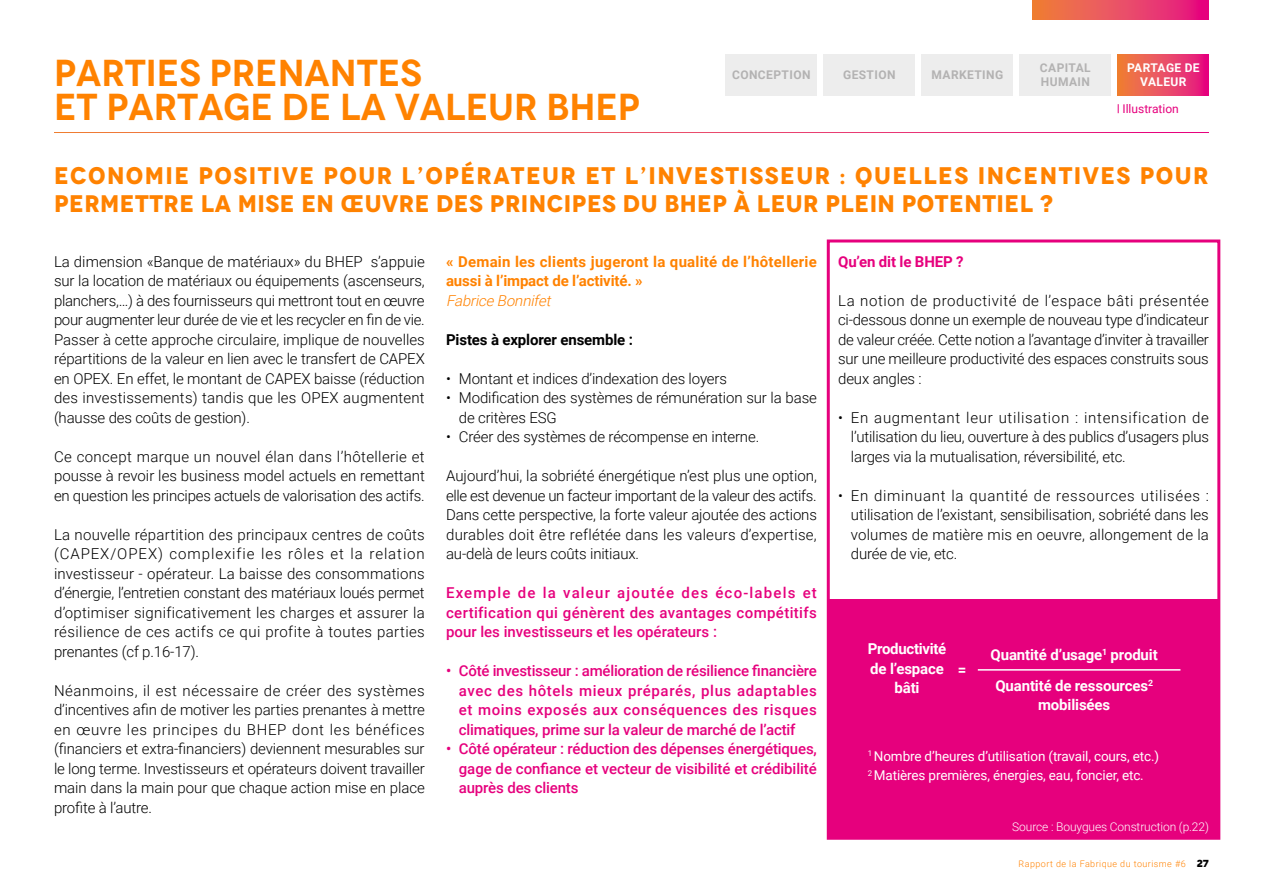
<style>
.page{position:relative;width:1263px;height:893px;background:#fff}
.page>*{position:absolute;margin:0;border:0;box-sizing:border-box;transform-origin:0 0}
.t1{font:600 37.5px/34.5px "Novecento";color:#ff8200}
.t2{font:700 24px/28.5px "Novecento";letter-spacing:.06em;color:#ff8200}
.t3{font:300 15px/19.5px "Roboto";letter-spacing:-.01em;color:#000;text-align:justify}
.t4{font:500 15px/19.5px "Roboto";letter-spacing:-.005em;color:#e6007d;text-align:justify}
.t5{font:700 15px/19.5px "Roboto";letter-spacing:-.01em;color:#fff;text-align:center}
.t6{font:700 15px/19.5px "Roboto";letter-spacing:.015em;color:#ff8200}
.t7{font:700 15px "Roboto";letter-spacing:-.01em;color:#000}
.t8{font:italic 300 15px "Roboto";color:#ff8200}
.t9{font:700 15px "Roboto";letter-spacing:-.01em;color:#e6007d}
.t10{font:13.5px/19.5px "Roboto";letter-spacing:-.01em;color:#fff}
.t11{font:700 12px/14.4px "Roboto";letter-spacing:.035em;color:#b3b2b2}
.t12{font:300 12px "Roboto";letter-spacing:-.01em;color:#fff}
.t13{font:700 12px/14.4px "Roboto";letter-spacing:.035em;color:#fff;text-align:center}
.t14{font:12px "Roboto";color:#e6007d}
.t15{font:300 9px "Roboto";letter-spacing:.05em;color:#ff8200}
.s1{font-family:"Novecentosans";font-weight:700;font-size:12.75px;color:#000}
</style>
<div class="page">
<svg style="left:1032px;top:0;width:176px;height:20px;background:#ea4b61"></svg>
<div style="left:828px;top:600px;width:391px;height:239px;background:#e6007d"></div>
<div style="left:827px;top:239px;width:393px;height:601px;border:3px solid #e6007d"></div>
<svg style="left:1118px;top:54px;width:91px;height:41px;background:#ea4b61"></svg>
<div style="left:726px;top:54px;width:91px;height:41px;background:#ededed"></div>
<div style="left:824px;top:54px;width:91px;height:41px;background:#ededed"></div>
<div style="left:922px;top:54px;width:91px;height:41px;background:#ededed"></div>
<div style="left:1020px;top:54px;width:91px;height:41px;background:#ededed"></div>
<hr style="left:978px;top:669px;width:202px;height:2px;background:#fff">
<h1 class="t1" style="left:54px;top:56px;width:587px">PARTIES PRENANTES<br>ET PARTAGE DE LA VALEUR BHEP</h1>
<p class="t13" style="left:1127px;top:60px;width:74px">PARTAGE DE<br>VALEUR</p>
<p class="t11" style="left:732px;top:67px;width:80px">CONCEPTION</p>
<p class="t11" style="left:843px;top:67px;width:54px">GESTION</p>
<p class="t11" style="left:931px;top:67px;width:73px">MARKETING</p>
<p class="t11" style="left:1040px;top:60px;width:52px">CAPITAL<br>HUMAIN</p>
<p class="t14" style="left:1122px;top:101px;width:58px">Illustration</p>
<h2 class="t2" style="left:54px;top:161px;width:1156px">ECONOMIE POSITIVE POUR L’OPÉRATEUR ET L’INVESTISSEUR : QUELLES INCENTIVES POUR<br>PERMETTRE LA MISE EN ŒUVRE DES PRINCIPES DU BHEP À LEUR PLEIN POTENTIEL ?</h2>
<p class="t3" style="left:54px;top:251px;width:372px">La dimension «Banque de matériaux» du BHEP s’appuie sur la location de matériaux ou équipements (ascenseurs, planchers,…) à des fournisseurs qui mettront tout en œuvre pour augmenter leur durée de vie et les recycler en fin de vie.<br>Passer à cette approche circulaire, implique de nouvelles répartitions de la valeur en lien avec le transfert de CAPEX en OPEX. En effet, le montant de CAPEX baisse (réduction des investissements) tandis que les OPEX augmentent (hausse des coûts de gestion).</p>
<p class="t3" style="left:54px;top:446px;width:372px">Ce concept marque un nouvel élan dans l’hôtellerie et pousse à revoir les business model actuels en remettant en question les principes actuels de valorisation des actifs.</p>
<p class="t3" style="left:54px;top:524px;width:372px">La nouvelle répartition des principaux centres de coûts (CAPEX/OPEX) complexifie les rôles et la relation investisseur - opérateur. La baisse des consommations d’énergie, l’entretien constant des matériaux loués permet d’optimiser significativement les charges et assurer la résilience de ces actifs ce qui profite à toutes parties prenantes (cf p.16-17).</p>
<p class="t3" style="left:54px;top:680px;width:372px">Néanmoins, il est nécessaire de créer des systèmes d’incentives afin de motiver les parties prenantes à mettre en œuvre les principes du BHEP dont les bénéfices (financiers et extra-financiers) deviennent mesurables sur le long terme. Investisseurs et opérateurs doivent travailler main dans la main pour que chaque action mise en place profite à l’autre.</p>
<p class="t6" style="left:446px;top:251px;width:372px">« Demain les clients jugeront la qualité de l’hôtellerie aussi à l’impact de l’activité. »</p>
<p class="t8" style="left:446px;top:290px;width:110px">Fabrice Bonnifet</p>
<p class="t7" style="left:446px;top:329px;width:188px">Pistes à explorer ensemble :</p>
<p class="t3" style="left:446px;top:368px;width:282px">• Montant et indices d’indexation des loyers</p>
<p class="t3" style="left:459px;top:388px;width:360px;text-indent:-13px">• Modification des systèmes de rémunération sur la base de critères ESG</p>
<p class="t3" style="left:446px;top:427px;width:315px">• Créer des systèmes de récompense en interne.</p>
<p class="t3" style="left:446px;top:466px;width:372px">Aujourd’hui, la sobriété énergétique n’est plus une option, elle est devenue un facteur important de la valeur des actifs.<br>Dans cette perspective, la forte valeur ajoutée des actions durables doit être reflétée dans les valeurs d’expertise, au-delà de leurs coûts initiaux.</p>
<p class="t4" style="left:446px;top:583px;width:372px">Exemple de la valeur ajoutée des éco-labels et certification qui génèrent des avantages compétitifs pour les investisseurs et les opérateurs :</p>
<p class="t4" style="left:459px;top:661px;width:360px;text-indent:-13px">• Côté investisseur : amélioration de résilience financière avec des hôtels mieux préparés, plus adaptables et moins exposés aux conséquences des risques climatiques, prime sur la valeur de marché de l’actif</p>
<p class="t4" style="left:459px;top:739px;width:360px;text-indent:-13px">• Côté opérateur : réduction des dépenses énergétiques, gage de confiance et vecteur de visibilité et crédibilité auprès des clients</p>
<p class="t9" style="left:838px;top:251px;width:127px">Qu’en dit le BHEP ?</p>
<p class="t3" style="left:838px;top:290px;width:372px">La notion de productivité de l’espace bâti présentée ci-dessous donne un exemple de nouveau type d’indicateur de valeur créée. Cette notion a l’avantage d’inviter à travailler sur une meilleure productivité des espaces construits sous deux angles :</p>
<p class="t3" style="left:851px;top:407px;width:360px;text-indent:-13px">• En augmentant leur utilisation : intensification de l’utilisation du lieu, ouverture à des publics d’usagers plus larges via la mutualisation, réversibilité, etc.</p>
<p class="t3" style="left:851px;top:485px;width:360px;text-indent:-13px">• En diminuant la quantité de ressources utilisées : utilisation de l’existant, sensibilisation, sobriété dans les volumes de matière mis en oeuvre, allongement de la durée de vie, etc.</p>
<p class="t5" style="left:868px;top:639px;width:80px">Productivité de l’espace bâti</p>
<p class="t5" style="left:991px;top:639px;width:169px;line-height:30.6px">Quantité d’usage<sup>1</sup> produit<br>Quantité de ressources<sup>2</sup></p>
<p class="t5" style="left:1038px;top:695px;width:74px">mobilisées</p>
<p class="t5" style="left:958px;top:659px;width:10px">=</p>
<p class="t10" style="left:868px;top:746px;width:293px"><sup>1</sup> Nombre d’heures d’utilisation (travail, cours, etc.)<br><sup>2</sup> Matières premières, énergies, eau, foncier, etc.</p>
<p class="t12" style="left:1012px;top:818px;width:198px">Source : Bouygues Construction (p.22)</p>
<p class="t15" style="left:1018px;top:858px;width:192px">Rapport de la Fabrique du tourisme #6 <span class="s1">27</span></p>
</div>
